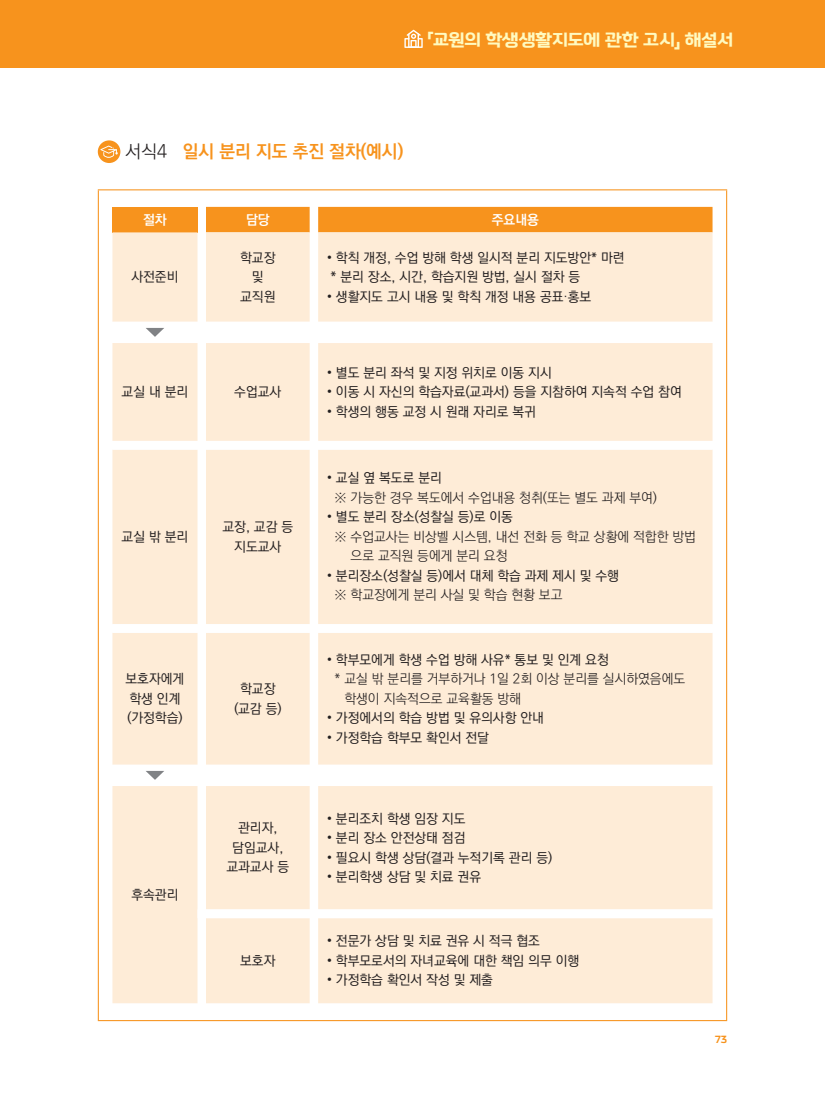
<style>
.page{position:relative;width:825px;height:1119px;background:#fff}
.page>*{position:absolute;margin:0;border:0;box-sizing:border-box;transform-origin:0 0}
.t1{font:18px "KOFIH Dr LEEJWOTF B";letter-spacing:-.025em;color:#fffac0}
.t2{font:18px "Ko Pub World Dotum PB";color:#f7931d}
.t3{font:13.5px "Ko Pub World Dotum PM";color:#231f20}
.t4{font:13.5px/19.5px "Ko Pub World Dotum PL";color:#231f20}
.t5{font:13.5px "Ko Pub World Dotum PB";color:#fff}
.t6{font:10.5px "KOFIH Dr LEEJWOTF B";color:#f7931d}
.s1{font-family:"Ko Pub World Dotum PL";color:#231f20}
</style>
<div class="page">
<div style="left:0;top:0;width:825px;height:67px;background:#f7931d"></div>
<svg style="left:404px;top:30px;width:19px;height:18px"></svg>
<div style="left:98px;top:140px;width:22px;height:23px;background:#f7931d;border-radius:50%"></div>
<svg style="left:100px;top:145px;width:18px;height:13px"></svg>
<hr style="left:98px;top:189px;width:629px;height:1px;background:#f7931d">
<hr style="left:98px;top:190px;width:1px;height:829px;background:#f7931d">
<hr style="left:726px;top:190px;width:1px;height:829px;background:#f7931d">
<hr style="left:98px;top:1019px;width:629px;height:1px;background:#f7931d">
<div style="left:112px;top:207px;width:85px;height:25px;background:#f7931d"></div>
<div style="left:206px;top:207px;width:506px;height:25px;background:#f7931d"></div>
<div style="left:112px;top:232px;width:600px;height:771px;background:#feecd7"></div>
<svg style="left:112px;top:441px;width:600px;height:8px"></svg>
<svg style="left:112px;top:624px;width:600px;height:8px"></svg>
<svg style="left:197px;top:909px;width:515px;height:9px"></svg>
<svg style="left:112px;top:322px;width:600px;height:21px"></svg>
<svg style="left:112px;top:764px;width:600px;height:22px"></svg>
<h1 class="t1" style="left:427px;top:27px;width:308px">「교원의 학생생활지도에 관한 고시」 해설서</h1>
<p class="t2" style="left:126px;top:138px;width:279px"><span class="s1">서식4</span> 일시 분리 지도 추진 절차(예시)</p>
<p class="t5" style="left:143px;top:210px;width:25px">절차</p>
<p class="t5" style="left:246px;top:210px;width:25px">담당</p>
<p class="t5" style="left:492px;top:210px;width:49px">주요내용</p>
<p class="t3" style="left:131px;top:267px;width:49px">사전준비</p>
<p class="t3" style="left:240px;top:248px;width:37px">학교장</p>
<p class="t3" style="left:252px;top:267px;width:13px">및</p>
<p class="t3" style="left:240px;top:287px;width:37px">교직원</p>
<p class="t3" style="left:122px;top:382px;width:68px">교실 내 분리</p>
<p class="t3" style="left:234px;top:382px;width:49px">수업교사</p>
<p class="t3" style="left:122px;top:527px;width:68px">교실 밖 분리</p>
<p class="t3" style="left:222px;top:517px;width:72px">교장, 교감 등</p>
<p class="t3" style="left:234px;top:537px;width:49px">지도교사</p>
<p class="t3" style="left:126px;top:669px;width:60px">보호자에게</p>
<p class="t3" style="left:129px;top:689px;width:53px">학생 인계</p>
<p class="t3" style="left:127px;top:708px;width:57px">(가정학습)</p>
<p class="t3" style="left:131px;top:884px;width:49px">후속관리</p>
<p class="t3" style="left:240px;top:679px;width:37px">학교장</p>
<p class="t3" style="left:234px;top:699px;width:49px">(교감 등)</p>
<p class="t3" style="left:238px;top:818px;width:41px">관리자,</p>
<p class="t3" style="left:232px;top:838px;width:53px">담임교사,</p>
<p class="t3" style="left:226px;top:857px;width:64px">교과교사 등</p>
<p class="t3" style="left:240px;top:950px;width:37px">보호자</p>
<p class="t3" style="left:327px;top:248px;width:299px">• 학칙 개정, 수업 방해 학생 일시적 분리 지도방안* 마련</p>
<p class="t3" style="left:331px;top:267px;width:251px">* 분리 장소, 시간, 학습지원 방법, 실시 절차 등</p>
<p class="t3" style="left:327px;top:287px;width:266px">• 생활지도 고시 내용 및 학칙 개정 내용 공표·홍보</p>
<p class="t3" style="left:327px;top:363px;width:227px">• 별도 분리 좌석 및 지정 위치로 이동 지시</p>
<p class="t3" style="left:327px;top:382px;width:357px">• 이동 시 자신의 학습자료(교과서) 등을 지참하여 지속적 수업 참여</p>
<p class="t3" style="left:327px;top:402px;width:211px">• 학생의 행동 교정 시 원래 자리로 복귀</p>
<p class="t3" style="left:327px;top:468px;width:117px">• 교실 옆 복도로 분리</p>
<p class="t4" style="left:334px;top:488px;width:324px">※ 가능한 경우 복도에서 수업내용 청취(또는 별도 과제 부여)</p>
<p class="t3" style="left:327px;top:507px;width:188px">• 별도 분리 장소(성찰실 등)로 이동</p>
<p class="t4" style="left:351px;top:527px;width:347px;text-indent:-16px">※ 수업교사는 비상벨 시스템, 내선 전화 등 학교 상황에 적합한 방법 으로 교직원 등에게 분리 요청</p>
<p class="t3" style="left:327px;top:566px;width:294px">• 분리장소(성찰실 등)에서 대체 학습 과제 제시 및 수행</p>
<p class="t4" style="left:334px;top:586px;width:229px">※ 학교장에게 분리 사실 및 학습 현황 보고</p>
<p class="t3" style="left:327px;top:650px;width:284px">• 학부모에게 학생 수업 방해 사유* 통보 및 인계 요청</p>
<p class="t4" style="left:344px;top:669px;width:342px;text-indent:-10px">* 교실 밖 분리를 거부하거나 1일 2회 이상 분리를 실시하였음에도 학생이 지속적으로 교육활동 방해</p>
<p class="t3" style="left:327px;top:708px;width:219px">• 가정에서의 학습 방법 및 유의사항 안내</p>
<p class="t3" style="left:327px;top:728px;width:164px">• 가정학습 학부모 확인서 전달</p>
<p class="t3" style="left:327px;top:808px;width:140px">• 분리조치 학생 임장 지도</p>
<p class="t3" style="left:327px;top:828px;width:140px">• 분리 장소 안전상태 점검</p>
<p class="t3" style="left:327px;top:847px;width:227px">• 필요시 학생 상담(결과 누적기록 관리 등)</p>
<p class="t3" style="left:327px;top:867px;width:156px">• 분리학생 상담 및 치료 권유</p>
<p class="t3" style="left:327px;top:931px;width:215px">• 전문가 상담 및 치료 권유 시 적극 협조</p>
<p class="t3" style="left:327px;top:950px;width:254px">• 학부모로서의 자녀교육에 대한 책임 의무 이행</p>
<p class="t3" style="left:327px;top:970px;width:168px">• 가정학습 확인서 작성 및 제출</p>
<p class="t6" style="left:715px;top:1031px;width:14px">73</p>
</div>
